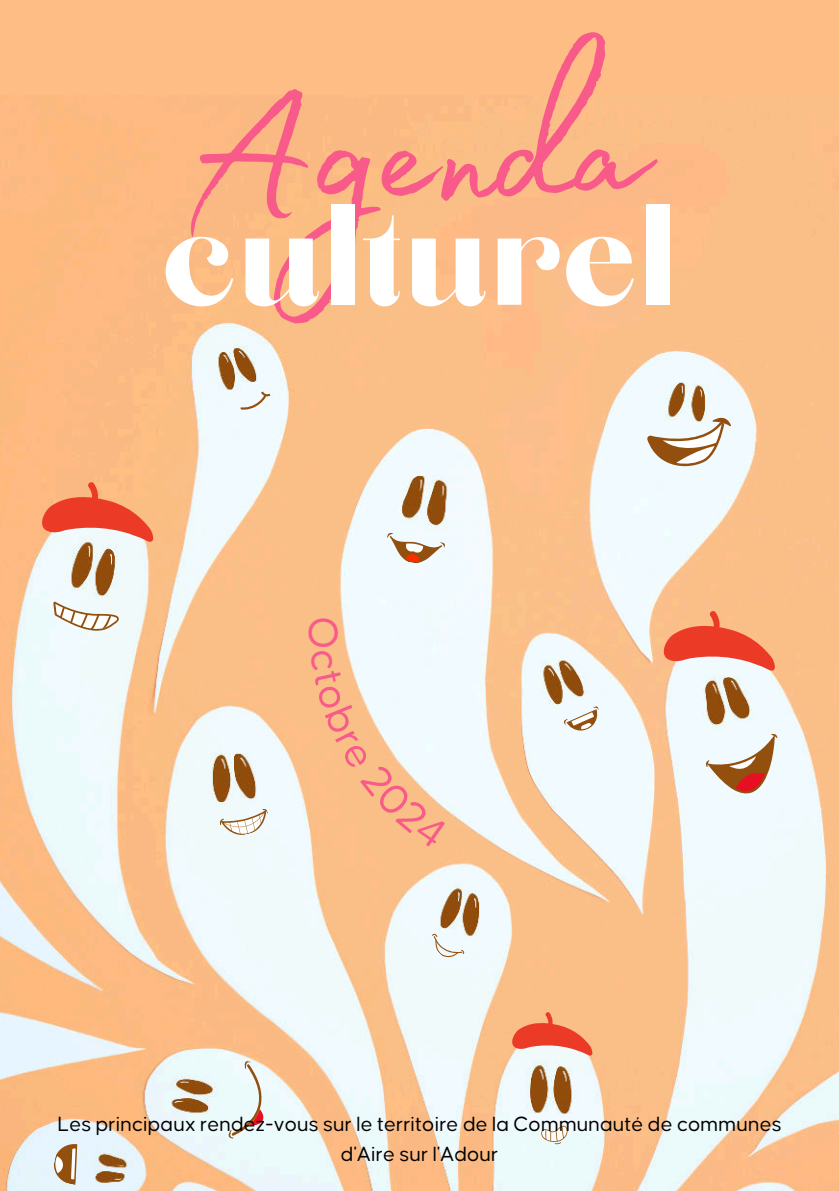
<style>
.page{position:relative;width:839px;height:1191px;background:#fff}
.page>*{position:absolute;margin:0;border:0;box-sizing:border-box;transform-origin:0 0}
.t1{font:219px "Madelyn Fill";color:#f85b8a}
.t2{font:162.4px "Chloe";color:#fff}
.t3{font:22px/30px "Causten Round";color:#000;text-align:center}
</style>
<div class="page">
<div style="left:0;top:0;width:838px;height:1191px;background:#febd84"></div>
<img style="left:0;top:323px;width:838px;height:868px">
<svg style="left:240px;top:391px;width:31px;height:20px"></svg>
<svg style="left:387px;top:533px;width:58px;height:31px;background:#d9c4b4"></svg>
<svg style="left:564px;top:706px;width:35px;height:25px"></svg>
<svg style="left:53px;top:602px;width:67px;height:37px;background:#e5e1d8"></svg>
<svg style="left:647px;top:414px;width:84px;height:52px;background:#d8cbbb"></svg>
<svg style="left:220px;top:809px;width:48px;height:26px"></svg>
<svg style="left:432px;top:934px;width:32px;height:24px"></svg>
<svg style="left:225px;top:1060px;width:41px;height:79px;background:#e5e5e1"></svg>
<svg style="left:540px;top:1125px;width:30px;height:20px"></svg>
<svg style="left:54px;top:1144px;width:23px;height:41px"></svg>
<svg style="left:704px;top:733px;width:73px;height:63px;background:#d6baad"></svg>
<svg style="left:38px;top:480px;width:118px;height:62px"></svg>
<svg style="left:660px;top:609px;width:117px;height:62px"></svg>
<svg style="left:509px;top:1011px;width:85px;height:45px"></svg>
<svg style="left:308px;top:618px;width:140px;height:231px"></svg>
<h1 class="t1" style="left:180px;top:-13px;width:467px">Agenda</h1>
<h2 class="t2" style="left:162px;top:158px;width:517px">culturel</h2>
<p class="t3" style="left:58px;top:1109px;width:725px">Les principaux rendez-vous sur le territoire de la Communauté de communes d'Aire sur l'Adour</p>
</div>
